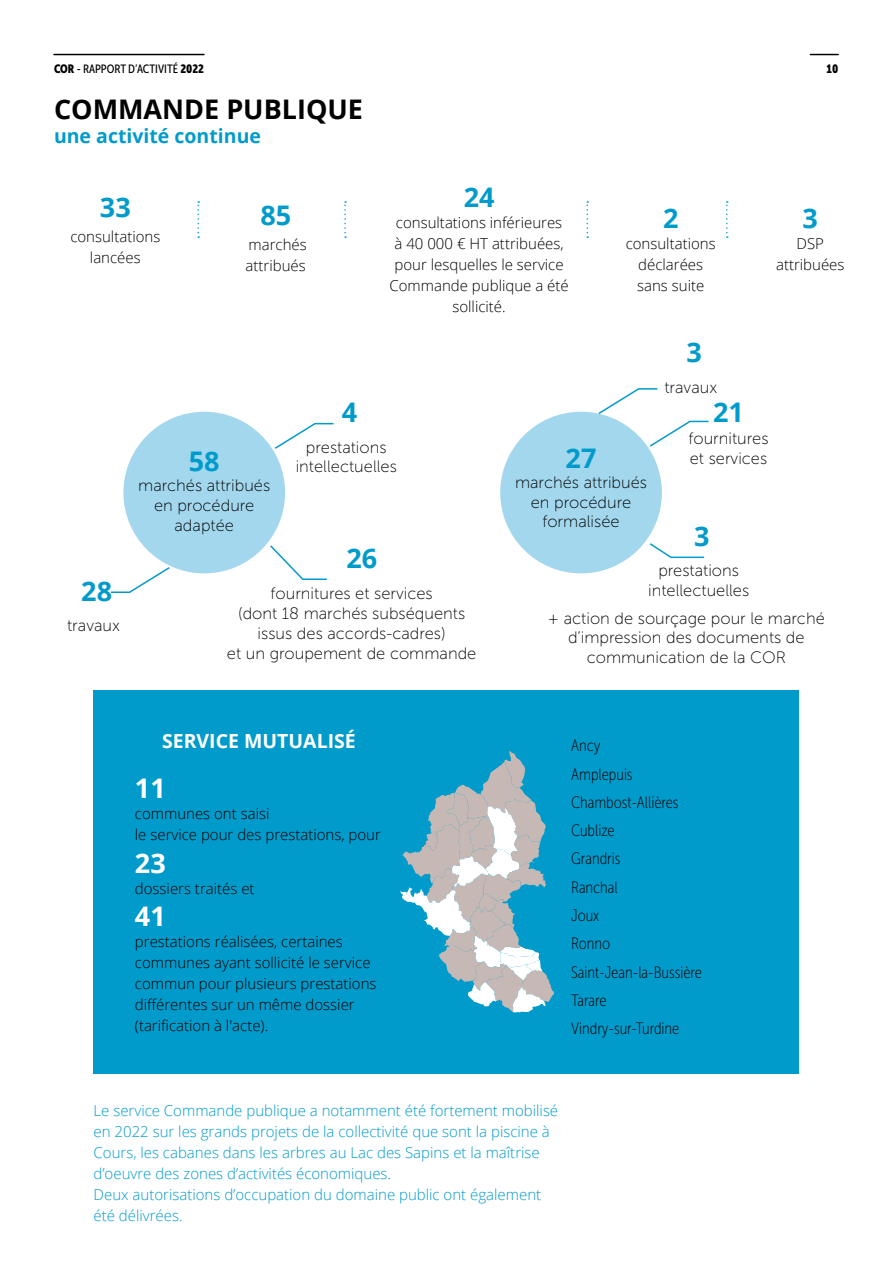
<style>
.page{position:relative;width:893px;height:1263px;background:#fff}
.page>*{position:absolute;margin:0;border:0;box-sizing:border-box;transform-origin:0 0}
.t1{font:700 27px "Open Sans";color:#009bcb}
.t2{font:700 27px "Open Sans";color:#000}
.t3{font:700 27px "Open Sans";color:#fff}
.t4{font:700 19.5px "Open Sans";color:#009bcb}
.t5{font:700 19.5px "Open Sans";color:#fff}
.t6{font:16.5px/19.8px "Museo Sans 100";color:#000;text-align:center}
.t7{font:16.5px/28.3px "Museo Sans Cond 100";color:#000}
.t8{font:300 15px/21px "Open Sans";color:#000;text-align:center}
.t9{font:300 15px/21px "Open Sans";color:#009bcb}
.t10{font:12px "Museo Sans Cond 500";color:#000}
.t11{font:12px "Museo Sans Cond 900";color:#000}
.s1{font-family:"Museo Sans Cond 900"}
</style>
<div class="page">
<hr style="left:54px;top:54px;width:150px;height:1px;background:#000">
<svg style="left:810px;top:54px;width:28px;height:1px"></svg>
<div style="left:94px;top:690px;width:705px;height:384px;background:#009bcb"></div>
<div style="left:123px;top:412px;width:162px;height:161px;background:#a2d7ed;border-radius:50%"></div>
<svg style="left:274px;top:422px;width:60px;height:27px"></svg>
<svg style="left:110px;top:567px;width:60px;height:26px"></svg>
<svg style="left:270px;top:545px;width:57px;height:35px"></svg>
<svg style="left:649px;top:543px;width:56px;height:16px"></svg>
<div style="left:500px;top:412px;width:162px;height:161px;background:#a2d7ed;border-radius:50%"></div>
<svg style="left:400px;top:751px;width:154px;height:261px"></svg>
<svg style="left:197px;top:201px;width:2px;height:37px"></svg>
<svg style="left:344px;top:201px;width:2px;height:37px"></svg>
<svg style="left:586px;top:201px;width:2px;height:37px"></svg>
<svg style="left:726px;top:201px;width:2px;height:37px"></svg>
<svg style="left:597px;top:388px;width:112px;height:60px"></svg>
<p class="t10" style="left:54px;top:62px;width:152px"><span class="s1">COR</span> - RAPPORT D’ACTIVITÉ <span class="s1">2022</span></p>
<p class="t11" style="left:827px;top:62px;width:13px">10</p>
<h1 class="t2" style="left:54px;top:90px;width:311px">COMMANDE PUBLIQUE</h1>
<h2 class="t4" style="left:54px;top:122px;width:208px">une activité continue</h2>
<h1 class="t1" style="left:100px;top:189px;width:32px">33</h1>
<p class="t8" style="left:70px;top:226px;width:92px">consultations lancées</p>
<h1 class="t1" style="left:260px;top:196px;width:32px">85</h1>
<p class="t8" style="left:246px;top:233px;width:63px;text-align:left">marchés attribués</p>
<h1 class="t1" style="left:464px;top:178px;width:32px">24</h1>
<p class="t8" style="left:389px;top:211px;width:181px">consultations inférieures<br>à 40 000 € HT attribuées, pour lesquelles le service<br>Commande publique a été sollicité.</p>
<h1 class="t1" style="left:663px;top:199px;width:17px">2</h1>
<p class="t8" style="left:626px;top:232px;width:92px">consultations déclarées sans suite</p>
<h1 class="t1" style="left:803px;top:199px;width:17px">3</h1>
<p class="t8" style="left:776px;top:232px;width:70px">DSP attribuées</p>
<h1 class="t1" style="left:189px;top:443px;width:32px">58</h1>
<p class="t6" style="left:138px;top:476px;width:134px">marchés attribués en procédure adaptée</p>
<h1 class="t1" style="left:342px;top:393px;width:17px">4</h1>
<p class="t6" style="left:296px;top:437px;width:103px">prestations intellectuelles</p>
<h1 class="t1" style="left:566px;top:439px;width:32px">27</h1>
<p class="t6" style="left:515px;top:472px;width:134px">marchés attribués en procédure formalisée</p>
<h1 class="t1" style="left:686px;top:334px;width:17px">3</h1>
<p class="t6" style="left:664px;top:378px;width:54px">travaux</p>
<h1 class="t1" style="left:713px;top:393px;width:32px">21</h1>
<p class="t6" style="left:688px;top:428px;width:82px;text-align:left">fournitures et services</p>
<h1 class="t1" style="left:694px;top:517px;width:17px">3</h1>
<h1 class="t1" style="left:81px;top:572px;width:32px">28</h1>
<p class="t6" style="left:67px;top:616px;width:54px">travaux</p>
<h1 class="t1" style="left:346px;top:539px;width:32px">26</h1>
<p class="t6" style="left:227px;top:584px;width:251px">fournitures et services<br>(dont 18 marchés subséquents issus des accords-cadres)<br>et un groupement de commande</p>
<h2 class="t5" style="left:162px;top:727px;width:195px">SERVICE MUTUALISÉ</h2>
<h1 class="t3" style="left:135px;top:769px;width:32px">11</h1>
<p class="t8" style="left:135px;top:803px;width:247px;text-align:left">communes ont saisi<br>le service pour des prestations, pour</p>
<h1 class="t3" style="left:135px;top:844px;width:32px">23</h1>
<p class="t8" style="left:135px;top:877px;width:121px">dossiers traités et</p>
<h1 class="t3" style="left:135px;top:897px;width:32px">41</h1>
<p class="t8" style="left:135px;top:930px;width:243px;text-align:left">prestations réalisées, certaines communes ayant sollicité le service commun pour plusieurs prestations différentes sur un même dossier (tarification à l'acte).</p>
<p class="t6" style="left:648px;top:561px;width:103px">prestations intellectuelles</p>
<p class="t6" style="left:548px;top:608px;width:278px">+ action de sourçage pour le marché d’impression des documents de communication de la COR</p>
<p class="t7" style="left:571px;top:732px;width:132px">Ancy<br>Amplepuis<br>Chambost-Allières<br>Cublize<br>Grandris<br>Ranchal<br>Joux<br>Ronno<br>Saint-Jean-la-Bussière<br>Tarare<br>Vindry-sur-Turdine</p>
<p class="t9" style="left:94px;top:1100px;width:466px">Le service Commande publique a notamment été fortement mobilisé en 2022 sur les grands projets de la collectivité que sont la piscine à Cours, les cabanes dans les arbres au Lac des Sapins et la maîtrise d’oeuvre des zones d’activités économiques.<br>Deux autorisations d’occupation du domaine public ont également été délivrées.</p>
</div>
